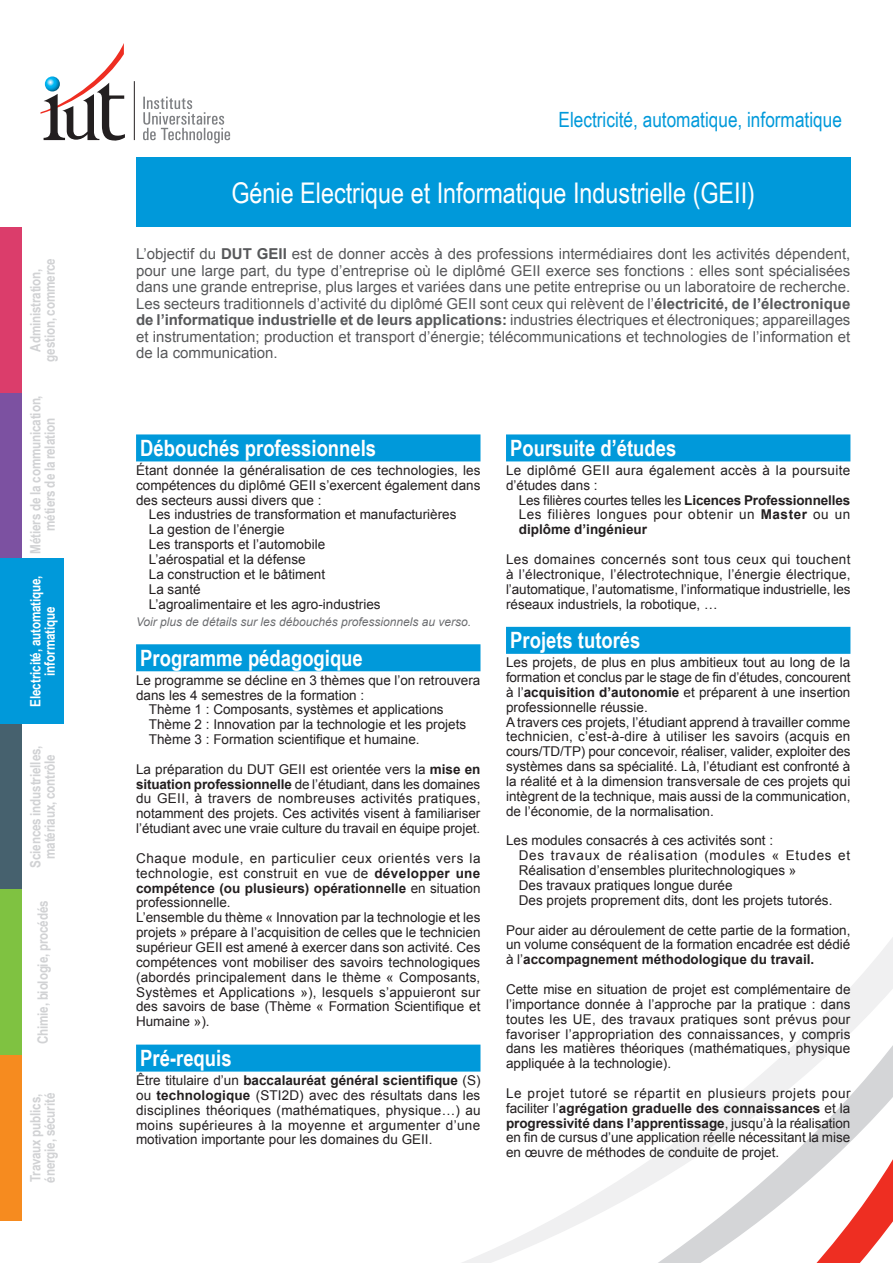
<style>
.page{position:relative;width:893px;height:1263px;background:#fff}
.page>*{position:absolute;margin:0;border:0;box-sizing:border-box;transform-origin:0 0}
.Nom_DUT{font:28.5px "Arial Narrow";color:#fff}
.Titre_1{font:700 22.5px "Arial Narrow";color:#fff}
.Famille_Spécialités{font:21px "Arial Narrow";color:#0099da}
.Descriptif_DUT{font:15px/16.5px "Arial";color:#57585a;text-align:justify}
.Spécialité_Off{font:700 14.25px/14.2px "Arial Narrow";letter-spacing:-.01em;color:#d1d2d4;text-align:center}
.Spécialité_On{font:700 14.25px/14.2px "Arial Narrow";letter-spacing:-.01em;color:#fff;text-align:center}
.Texte_courant{font:13.5px/14.9px "Arial";color:#231f20;text-align:justify}
.Texte_courant-2{font:13.5px/14.9px "Arial";letter-spacing:.04em;color:#231f20}
.Texte_courant-3{font:13.5px/14.9px "Arial";letter-spacing:.025em;color:#231f20}
.Mention_italique{font:italic 12px "Arial";color:#6c6d70}
.s1{font-weight:700}
</style>
<div class="page">
<svg style="left:400px;top:937px;width:493px;height:326px"></svg>
<div style="left:136px;top:157px;width:714px;height:70px;background:#0099da"></div>
<hr style="left:134px;top:81px;width:1px;height:59px;background:#231f20">
<svg style="left:143px;top:97px;width:87px;height:46px"></svg>
<svg style="left:41px;top:43px;width:84px;height:98px"></svg>
<div style="left:136px;top:434px;width:344px;height:27px;background:#0099da"></div>
<div style="left:136px;top:644px;width:344px;height:27px;background:#0099da"></div>
<div style="left:136px;top:1044px;width:344px;height:27px;background:#0099da"></div>
<div style="left:506px;top:434px;width:344px;height:27px;background:#0099da"></div>
<div style="left:506px;top:627px;width:344px;height:27px;background:#0099da"></div>
<div style="left:0;top:227px;width:21px;height:166px;background:#db3d6b"></div>
<div style="left:0;top:393px;width:21px;height:165px;background:#7c51a1"></div>
<div style="left:0;top:558px;width:21px;height:166px;background:#0099da"></div>
<div style="left:0;top:724px;width:21px;height:165px;background:#46616e"></div>
<div style="left:0;top:889px;width:21px;height:166px;background:#7fc241"></div>
<div style="left:0;top:1055px;width:21px;height:165px;background:#f68b1f"></div>
<div style="left:21px;top:558px;width:43px;height:166px;background:#0099da"></div>
<p class="Spécialité_Off" style="left:28px;top:362px;width:105px;rotate:-90deg">Administration, gestion, commerce</p>
<p class="Spécialité_Off" style="left:28px;top:554px;width:160px;rotate:-90deg">Métiers de la communication, métiers de la relation</p>
<p class="Spécialité_On" style="left:28px;top:706px;width:132px;rotate:-90deg">Electricité, automatique, informatique</p>
<p class="Spécialité_Off" style="left:28px;top:868px;width:124px;rotate:-90deg">Sciences industrielles, matériaux, contrôle</p>
<p class="Spécialité_Off" style="left:35px;top:1044px;width:145px;rotate:-90deg">Chimie, biologie, procédés</p>
<p class="Spécialité_Off" style="left:28px;top:1182px;width:91px;text-align:left;rotate:-90deg">Travaux publics, énergie, sécurité</p>
<p class="Famille_Spécialités" style="left:559px;top:104px;width:285px">Electricité, automatique, informatique</p>
<p class="Nom_DUT" style="left:231px;top:172px;width:525px">Génie Electrique et Informatique Industrielle (GEII)</p>
<p class="Descriptif_DUT" style="left:136px;top:246px;width:716px">L’objectif du <span class="s1">DUT GEII</span> est de donner accès à des professions intermédiaires dont les activités dépendent, pour une large part, du type d’entreprise où le diplômé GEII exerce ses fonctions : elles sont spécialisées dans une grande entreprise, plus larges et variées dans une petite entreprise ou un laboratoire de recherche.</p>
<p class="Descriptif_DUT" style="left:136px;top:296px;width:716px">Les secteurs traditionnels d’activité du diplômé GEII sont ceux qui relèvent de l’<span class="s1">électricité, de l’électronique de l’informatique industrielle et de leurs applications:</span> industries électriques et électroniques; appareillages et instrumentation; production et transport d’énergie; télécommunications et technologies de l’information et de la communication.</p>
<p class="Titre_1" style="left:140px;top:431px;width:237px">Débouchés professionnels</p>
<p class="Texte_courant" style="left:136px;top:463px;width:346px">Étant donnée la généralisation de ces technologies, les compétences du diplômé GEII s’exercent également dans des secteurs aussi divers que :</p>
<p class="Texte_courant" style="left:149px;top:507px;width:309px">Les industries de transformation et manufacturières</p>
<p class="Texte_courant" style="left:149px;top:522px;width:137px">La gestion de l’énergie</p>
<p class="Texte_courant" style="left:149px;top:537px;width:178px">Les transports et l’automobile</p>
<p class="Texte_courant" style="left:149px;top:552px;width:158px">L’aérospatial et la défense</p>
<p class="Texte_courant" style="left:149px;top:567px;width:178px">La construction et le bâtiment</p>
<p class="Texte_courant" style="left:149px;top:582px;width:53px">La santé</p>
<p class="Texte_courant" style="left:149px;top:596px;width:233px">L’agroalimentaire et les agro-industries</p>
<p class="Mention_italique" style="left:136px;top:614px;width:337px">Voir plus de détails sur les débouchés professionnels au verso.</p>
<p class="Titre_1" style="left:140px;top:641px;width:224px">Programme pédagogique</p>
<p class="Texte_courant" style="left:136px;top:673px;width:346px">Le programme se décline en 3 thèmes que l’on retrouvera dans les 4 semestres de la formation :</p>
<p class="Texte_courant" style="left:149px;top:702px;width:296px">Thème 1 : Composants, systèmes et applications</p>
<p class="Texte_courant" style="left:149px;top:717px;width:319px">Thème 2 : Innovation par la technologie et les projets</p>
<p class="Texte_courant" style="left:149px;top:732px;width:272px">Thème 3 : Formation scientifique et humaine.</p>
<p class="Texte_courant" style="left:136px;top:762px;width:346px">La préparation du DUT GEII est orientée vers la <span class="s1">mise en situation professionnelle</span> de l’étudiant, dans les domaines du GEII, à travers de nombreuses activités pratiques, notamment des projets. Ces activités visent à familiariser l’étudiant avec une vraie culture du travail en équipe projet.</p>
<p class="Texte_courant" style="left:136px;top:851px;width:346px">Chaque module, en particulier ceux orientés vers la technologie, est construit en vue de <span class="s1">développer une compétence (ou plusieurs) opérationnelle</span> en situation professionnelle.</p>
<p class="Texte_courant" style="left:136px;top:910px;width:346px">L’ensemble du thème « Innovation par la technologie et les projets » prépare à l’acquisition de celles que le technicien supérieur GEII est amené à exercer dans son activité. Ces compétences vont mobiliser des savoirs technologiques (abordés principalement dans le thème « Composants, Systèmes et Applications »), lesquels s’appuieront sur des savoirs de base (Thème « Formation Scientifique et Humaine »).</p>
<p class="Titre_1" style="left:140px;top:1041px;width:93px">Pré-requis</p>
<p class="Texte_courant" style="left:136px;top:1073px;width:346px">Être titulaire d’un <span class="s1">baccalauréat général scientifique</span> (S) ou <span class="s1">technologique</span> (STI2D) avec des résultats dans les disciplines théoriques (mathématiques, physique…) au moins supérieures à la moyenne et argumenter d’une motivation importante pour les domaines du GEII.</p>
<p class="Titre_1" style="left:510px;top:431px;width:168px">Poursuite d’études</p>
<p class="Texte_courant-3" style="left:506px;top:463px;width:346px">Le diplômé GEII aura également accès à la poursuite d’études dans :</p>
<p class="Texte_courant" style="left:519px;top:492px;width:333px">Les filières courtes telles les <span class="s1">Licences Professionnelles</span></p>
<p class="Texte_courant-2" style="left:519px;top:507px;width:333px">Les filières longues pour obtenir un <span class="s1">Master</span> ou un <span class="s1">diplôme d’ingénieur</span></p>
<p class="Texte_courant" style="left:506px;top:552px;width:346px">Les domaines concernés sont tous ceux qui touchent à l’électronique, l’électrotechnique, l’énergie électrique, l’automatique, l’automatisme, l’informatique industrielle, les réseaux industriels, la robotique, …</p>
<p class="Titre_1" style="left:510px;top:623px;width:132px">Projets tutorés</p>
<p class="Texte_courant" style="left:506px;top:655px;width:346px">Les projets, de plus en plus ambitieux tout au long de la formation et conclus par le stage de fin d’études, concourent à l’<span class="s1">acquisition d’autonomie</span> et préparent à une insertion professionnelle réussie.</p>
<p class="Texte_courant" style="left:506px;top:715px;width:346px">A travers ces projets, l’étudiant apprend à travailler comme technicien, c’est-à-dire à utiliser les savoirs (acquis en cours/TD/TP) pour concevoir, réaliser, valider, exploiter des systèmes dans sa spécialité. Là, l’étudiant est confronté à la réalité et à la dimension transversale de ces projets qui intègrent de la technique, mais aussi de la communication, de l’économie, de la normalisation.</p>
<p class="Texte_courant" style="left:506px;top:833px;width:269px">Les modules consacrés à ces activités sont :</p>
<p class="Texte_courant" style="left:519px;top:848px;width:333px">Des travaux de réalisation (modules « Etudes et<br>Réalisation d’ensembles pluritechnologiques »</p>
<p class="Texte_courant" style="left:519px;top:878px;width:215px">Des travaux pratiques longue durée</p>
<p class="Texte_courant" style="left:519px;top:893px;width:315px">Des projets proprement dits, dont les projets tutorés.</p>
<p class="Texte_courant" style="left:506px;top:922px;width:346px">Pour aider au déroulement de cette partie de la formation, un volume conséquent de la formation encadrée est dédié à l’<span class="s1">accompagnement méthodologique du travail.</span></p>
<p class="Texte_courant" style="left:506px;top:982px;width:346px">Cette mise en situation de projet est complémentaire de l’importance donnée à l’approche par la pratique : dans toutes les UE, des travaux pratiques sont prévus pour favoriser l’appropriation des connaissances, y compris dans les matières théoriques (mathématiques, physique appliquée à la technologie).</p>
<p class="Texte_courant" style="left:506px;top:1086px;width:346px">Le projet tutoré se répartit en plusieurs projets pour faciliter l’<span class="s1">agrégation graduelle des connaissances</span> et la <span class="s1">progressivité dans l’apprentissage</span>, jusqu’à la réalisation en fin de cursus d’une application réelle nécessitant la mise en œuvre de méthodes de conduite de projet.</p>
</div>
